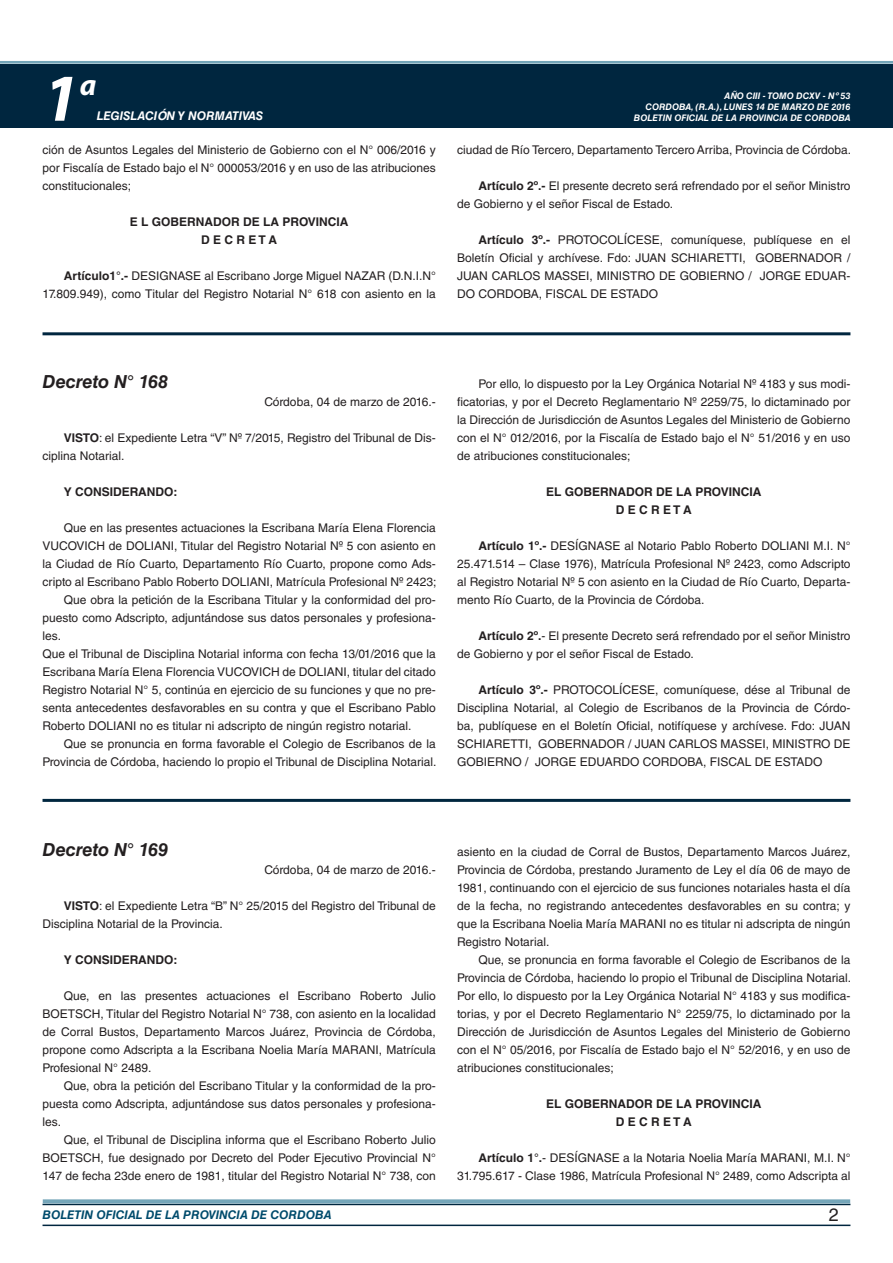
<style>
.page{position:relative;width:893px;height:1263px;background:#fff}
.page>*{position:absolute;margin:0;border:0;box-sizing:border-box;transform-origin:0 0}
.t1{font:italic 700 67.5px "Myriad Pro";color:#fff}
.t2{font:italic 700 30px "Myriad Pro";color:#fff}
.DOC__N{font:italic 700 18px "Helvetica LT Std";color:#231f20}
.t3{font:18px "Helvetica LT Std";color:#231f20}
.TEXTO_BASE{font:12px/18px "Helvetica LT Std";color:#231f20;text-align:justify}
.TEXTO_BASE-2{font:700 12px "Helvetica LT Std";color:#231f20}
.t4{font:italic 700 12px "Helvetica LT Std";color:#004b6c}
.t5{font:italic 700 12px "Helvetica LT Std";color:#fff}
.t6{font:italic 700 9px/10.8px "Helvetica LT Std";color:#fff;text-align:right}
.s1{font-weight:700}
</style>
<div class="page">
<div style="left:0;top:61px;width:893px;height:6px;background:#fff;opacity:.75"></div>
<div style="left:0;top:64px;width:893px;height:64px;background:#00263f"></div>
<hr style="left:43px;top:1224px;width:807px;height:2px;background:#00263f">
<div style="left:42px;top:1198px;width:809px;height:8px;background:#fff;opacity:.75"></div>
<hr style="left:43px;top:332px;width:807px;height:3px;background:#00263f">
<hr style="left:43px;top:799px;width:807px;height:3px;background:#00263f">
<h1 class="t1" style="left:43px;top:54px;width:38px">1</h1>
<h2 class="t2" style="left:80px;top:66px;width:18px">a</h2>
<p class="t5" style="left:97px;top:109px;width:168px">LEGISLACIÓN Y NORMATIVAS</p>
<p class="TEXTO_BASE" style="left:43px;top:141px;width:395px">ción de Asuntos Legales del Ministerio de Gobierno con el N° 006/2016 y por Fiscalía de Estado bajo el N° 000053/2016 y en uso de las atribuciones constitucionales;</p>
<p class="TEXTO_BASE-2" style="left:130px;top:214px;width:220px">E L GOBERNADOR DE LA PROVINCIA</p>
<p class="TEXTO_BASE-2" style="left:201px;top:232px;width:78px">D E C R E T A</p>
<p class="TEXTO_BASE" style="left:43px;top:267px;width:395px;text-align:right"><span class="s1">Artículo1°.-</span> DESIGNASE al Escribano Jorge Miguel NAZAR (D.N.I.N°<br>17.809.949), como Titular del Registro Notarial N° 618 con asiento en la</p>
<p class="t6" style="left:634px;top:91px;width:218px">AÑO CIII - TOMO DCXV - Nº 53<br>CORDOBA, (R.A.), LUNES 14 DE MARZO DE 2016<br>BOLETIN OFICIAL DE LA PROVINCIA DE CORDOBA</p>
<p class="TEXTO_BASE" style="left:457px;top:141px;width:396px">ciudad de Río Tercero, Departamento Tercero Arriba, Provincia de Córdoba.</p>
<p class="TEXTO_BASE" style="left:457px;top:177px;width:395px;text-indent:21px"><span class="s1">Artículo 2º.-</span> El presente decreto será refrendado por el señor Ministro de Gobierno y el señor Fiscal de Estado.</p>
<p class="TEXTO_BASE" style="left:457px;top:231px;width:395px;text-indent:21px"><span class="s1">Artículo 3º.-</span> PROTOCOLÍCESE, comuníquese, publíquese en el Boletín Oficial y archívese. Fdo: JUAN SCHIARETTI, GOBERNADOR / JUAN CARLOS MASSEI, MINISTRO DE GOBIERNO / JORGE EDUAR-DO CORDOBA, FISCAL DE ESTADO</p>
<p class="DOC__N" style="left:43px;top:370px;width:127px">Decreto N° 168</p>
<p class="TEXTO_BASE" style="left:264px;top:393px;width:173px">Córdoba, 04 de marzo de 2016.-</p>
<p class="TEXTO_BASE" style="left:43px;top:429px;width:395px;text-indent:21px"><span class="s1">VISTO</span>: el Expediente Letra “V” Nº 7/2015, Registro del Tribunal de Dis&shy;ciplina Notarial.</p>
<p class="TEXTO_BASE-2" style="left:64px;top:484px;width:115px">Y CONSIDERANDO:</p>
<p class="TEXTO_BASE" style="left:43px;top:519px;width:395px;text-indent:21px">Que en las presentes actuaciones la Escribana María Elena Florencia VUCOVICH de DOLIANI, Titular del Registro Notarial Nº 5 con asiento en la Ciudad de Río Cuarto, Departamento Río Cuarto, propone como Ads&shy;cripto al Escribano Pablo Roberto DOLIANI, Matrícula Profesional Nº 2423;</p>
<p class="TEXTO_BASE" style="left:43px;top:591px;width:395px;text-indent:21px">Que obra la petición de la Escribana Titular y la conformidad del pro&shy;puesto como Adscripto, adjuntándose sus datos personales y profesiona&shy;les.</p>
<p class="TEXTO_BASE" style="left:43px;top:645px;width:395px">Que el Tribunal de Disciplina Notarial informa con fecha 13/01/2016 que la Escribana María Elena Florencia VUCOVICH de DOLIANI, titular del citado Registro Notarial N° 5, continúa en ejercicio de su funciones y que no pre&shy;senta antecedentes desfavorables en su contra y que el Escribano Pablo Roberto DOLIANI no es titular ni adscripto de ningún registro notarial.</p>
<p class="TEXTO_BASE" style="left:43px;top:735px;width:396px;text-align:right">Que se pronuncia en forma favorable el Colegio de Escribanos de la<br>Provincia de Córdoba, haciendo lo propio el Tribunal de Disciplina Notarial.</p>
<p class="TEXTO_BASE" style="left:457px;top:375px;width:395px;text-indent:21px">Por ello, lo dispuesto por la Ley Orgánica Notarial Nº 4183 y sus modi&shy;ficatorias, y por el Decreto Reglamentario Nº 2259/75, lo dictaminado por la Dirección de Jurisdicción de Asuntos Legales del Ministerio de Gobierno con el N° 012/2016, por la Fiscalía de Estado bajo el N° 51/2016 y en uso de atribuciones constitucionales;</p>
<p class="TEXTO_BASE-2" style="left:546px;top:484px;width:217px">EL GOBERNADOR DE LA PROVINCIA</p>
<p class="TEXTO_BASE-2" style="left:616px;top:502px;width:78px">D E C R E T A</p>
<p class="TEXTO_BASE" style="left:457px;top:537px;width:395px;text-indent:21px"><span class="s1">Artículo 1º.-</span> DESÍGNASE al Notario Pablo Roberto DOLIANI M.I. N° 25.471.514 – Clase 1976), Matrícula Profesional Nº 2423, como Adscripto al Registro Notarial Nº 5 con asiento en la Ciudad de Río Cuarto, Departa&shy;mento Río Cuarto, de la Provincia de Córdoba.</p>
<p class="TEXTO_BASE" style="left:457px;top:627px;width:395px;text-indent:21px"><span class="s1">Artículo 2º.</span>- El presente Decreto será refrendado por el señor Ministro de Gobierno y por el señor Fiscal de Estado.</p>
<p class="TEXTO_BASE" style="left:457px;top:681px;width:395px;text-indent:21px"><span class="s1">Artículo 3º.-</span> PROTOCOLÍCESE, comuníquese, dése al Tribunal de Disciplina Notarial, al Colegio de Escribanos de la Provincia de Córdo&shy;ba, publíquese en el Boletín Oficial, notifíquese y archívese. Fdo: JUAN SCHIARETTI, GOBERNADOR / JUAN CARLOS MASSEI, MINISTRO DE GOBIERNO / JORGE EDUARDO CORDOBA, FISCAL DE ESTADO</p>
<p class="DOC__N" style="left:43px;top:838px;width:127px">Decreto N° 169</p>
<p class="TEXTO_BASE" style="left:264px;top:861px;width:173px">Córdoba, 04 de marzo de 2016.-</p>
<p class="TEXTO_BASE" style="left:43px;top:897px;width:395px;text-indent:21px"><span class="s1">VISTO</span>: el Expediente Letra “B” N° 25/2015 del Registro del Tribunal de<br>Disciplina Notarial de la Provincia.</p>
<p class="TEXTO_BASE-2" style="left:64px;top:952px;width:115px">Y CONSIDERANDO:</p>
<p class="TEXTO_BASE" style="left:43px;top:987px;width:395px;text-indent:21px">Que, en las presentes actuaciones el Escribano Roberto Julio BOETSCH, Titular del Registro Notarial N° 738, con asiento en la localidad de Corral Bustos, Departamento Marcos Juárez, Provincia de Córdoba, propone como Adscripta a la Escribana Noelia María MARANI, Matrícula Profesional N° 2489.</p>
<p class="TEXTO_BASE" style="left:43px;top:1077px;width:395px;text-indent:21px">Que, obra la petición del Escribano Titular y la conformidad de la pro&shy;puesta como Adscripta, adjuntándose sus datos personales y profesiona&shy;les.</p>
<p class="TEXTO_BASE" style="left:43px;top:1131px;width:395px;text-indent:21px">Que, el Tribunal de Disciplina informa que el Escribano Roberto Julio BOETSCH, fue designado por Decreto del Poder Ejecutivo Provincial N° 147 de fecha 23de enero de 1981, titular del Registro Notarial N° 738, con</p>
<p class="TEXTO_BASE" style="left:457px;top:843px;width:395px">asiento en la ciudad de Corral de Bustos, Departamento Marcos Juárez, Provincia de Córdoba, prestando Juramento de Ley el día 06 de mayo de 1981, continuando con el ejercicio de sus funciones notariales hasta el día de la fecha, no registrando antecedentes desfavorables en su contra; y que la Escribana Noelia María MARANI no es titular ni adscripta de ningún Registro Notarial.</p>
<p class="TEXTO_BASE" style="left:457px;top:951px;width:396px;text-align:right">Que, se pronuncia en forma favorable el Colegio de Escribanos de la<br>Provincia de Córdoba, haciendo lo propio el Tribunal de Disciplina Notarial.</p>
<p class="TEXTO_BASE" style="left:457px;top:987px;width:395px">Por ello, lo dispuesto por la Ley Orgánica Notarial N° 4183 y sus modifica&shy;torias, y por el Decreto Reglamentario N° 2259/75, lo dictaminado por la Dirección de Jurisdicción de Asuntos Legales del Ministerio de Gobierno con el N° 05/2016, por Fiscalía de Estado bajo el N° 52/2016, y en uso de atribuciones constitucionales;</p>
<p class="TEXTO_BASE-2" style="left:546px;top:1096px;width:217px">EL GOBERNADOR DE LA PROVINCIA</p>
<p class="TEXTO_BASE-2" style="left:616px;top:1114px;width:78px">D E C R E T A</p>
<p class="TEXTO_BASE" style="left:457px;top:1149px;width:395px;text-align:right"><span class="s1">Artículo 1°.</span>- DESÍGNASE a la Notaria Noelia María MARANI, M.I. N°<br>31.795.617 - Clase 1986, Matrícula Profesional N° 2489, como Adscripta al</p>
<p class="t4" style="left:43px;top:1208px;width:290px">BOLETIN OFICIAL DE LA PROVINCIA DE CORDOBA</p>
<p class="t3" style="left:829px;top:1204px;width:12px">2</p>
</div>
